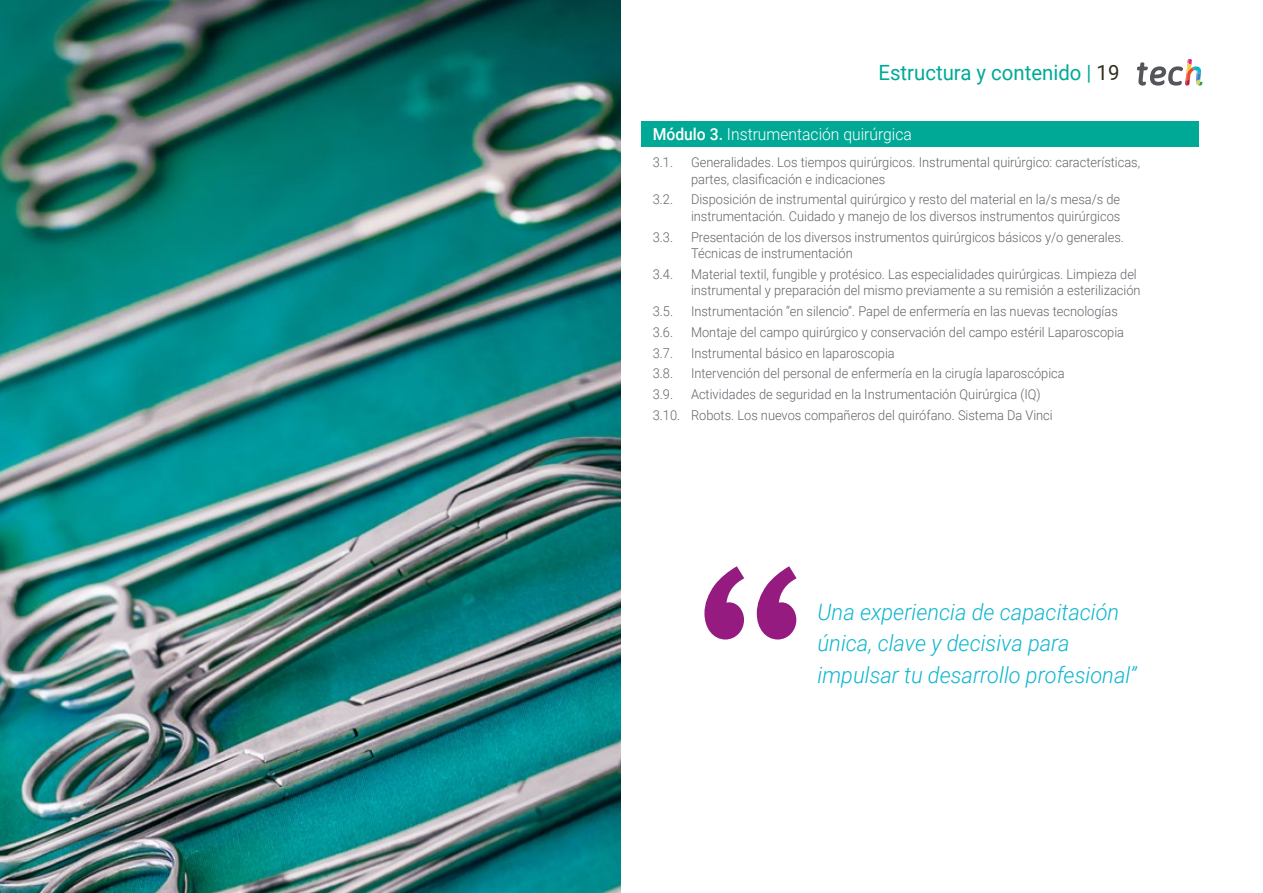
<style>
.page{position:relative;width:1263px;height:893px;background:#fff}
.page>*{position:absolute;margin:0;border:0;box-sizing:border-box;transform-origin:0 0}
.t1{font:italic 300 22.5px/31.5px "Roboto";color:#0fb6cf}
.t2{font:21px "Roboto";color:#00a996}
.t3{font:300 16.5px "Roboto";color:#fff;scale:.95 1}
.t4{font:300 13.5px/16.5px "Roboto";color:#61646a;scale:.95 1}
.s1{color:#312e20}
.s2{font-weight:500}
</style>
<div class="page">
<img style="left:0;top:0;width:621px;height:893px">
<svg style="left:704px;top:566px;width:93px;height:73px"></svg>
<svg style="left:1137px;top:59px;width:65px;height:27px"></svg>
<div style="left:642px;top:121px;width:557px;height:25px;background:#00a996"></div>
<h2 class="t2" style="left:878px;top:57px;width:242px">Estructura y contenido | <span class="s1">19</span></h2>
<p class="t3" style="left:653px;top:123px;width:274px"><span class="s2">Módulo 3.</span> Instrumentación quirúrgica</p>
<p class="t4" style="left:653px;top:154px;width:23px">3.1.</p>
<p class="t4" style="left:691px;top:154px;width:474px">Generalidades. Los tiempos quirúrgicos. Instrumental quirúrgico: características, partes, clasificación e indicaciones</p>
<p class="t4" style="left:653px;top:191px;width:23px">3.2.</p>
<p class="t4" style="left:691px;top:191px;width:453px">Disposición de instrumental quirúrgico y resto del material en la/s mesa/s de instrumentación. Cuidado y manejo de los diversos instrumentos quirúrgicos</p>
<p class="t4" style="left:653px;top:228px;width:23px">3.3.</p>
<p class="t4" style="left:691px;top:228px;width:457px">Presentación de los diversos instrumentos quirúrgicos básicos y/o generales.<br>Técnicas de instrumentación</p>
<p class="t4" style="left:653px;top:265px;width:23px">3.4.</p>
<p class="t4" style="left:691px;top:265px;width:475px">Material textil, fungible y protésico. Las especialidades quirúrgicas. Limpieza del instrumental y preparación del mismo previamente a su remisión a esterilización</p>
<p class="t4" style="left:653px;top:303px;width:23px">3.5.</p>
<p class="t4" style="left:691px;top:303px;width:451px">Instrumentación “en silencio”. Papel de enfermería en las nuevas tecnologías</p>
<p class="t4" style="left:653px;top:323px;width:23px">3.6.</p>
<p class="t4" style="left:691px;top:323px;width:457px">Montaje del campo quirúrgico y conservación del campo estéril Laparoscopia</p>
<p class="t4" style="left:653px;top:344px;width:23px">3.7.</p>
<p class="t4" style="left:691px;top:344px;width:216px">Instrumental básico en laparoscopia</p>
<p class="t4" style="left:653px;top:365px;width:23px">3.8.</p>
<p class="t4" style="left:691px;top:365px;width:395px">Intervención del personal de enfermería en la cirugía laparoscópica</p>
<p class="t4" style="left:653px;top:385px;width:23px">3.9.</p>
<p class="t4" style="left:653px;top:383px;width:423px;line-height:20.7px;text-indent:38px">Actividades de seguridad en la Instrumentación Quirúrgica (IQ)<br>3.10. Robots. Los nuevos compañeros del quirófano. Sistema Da Vinci</p>
<h1 class="t1" style="left:817px;top:595px;width:321px">Una experiencia de capacitación única, clave y decisiva para impulsar tu desarrollo profesional”</h1>
</div>
